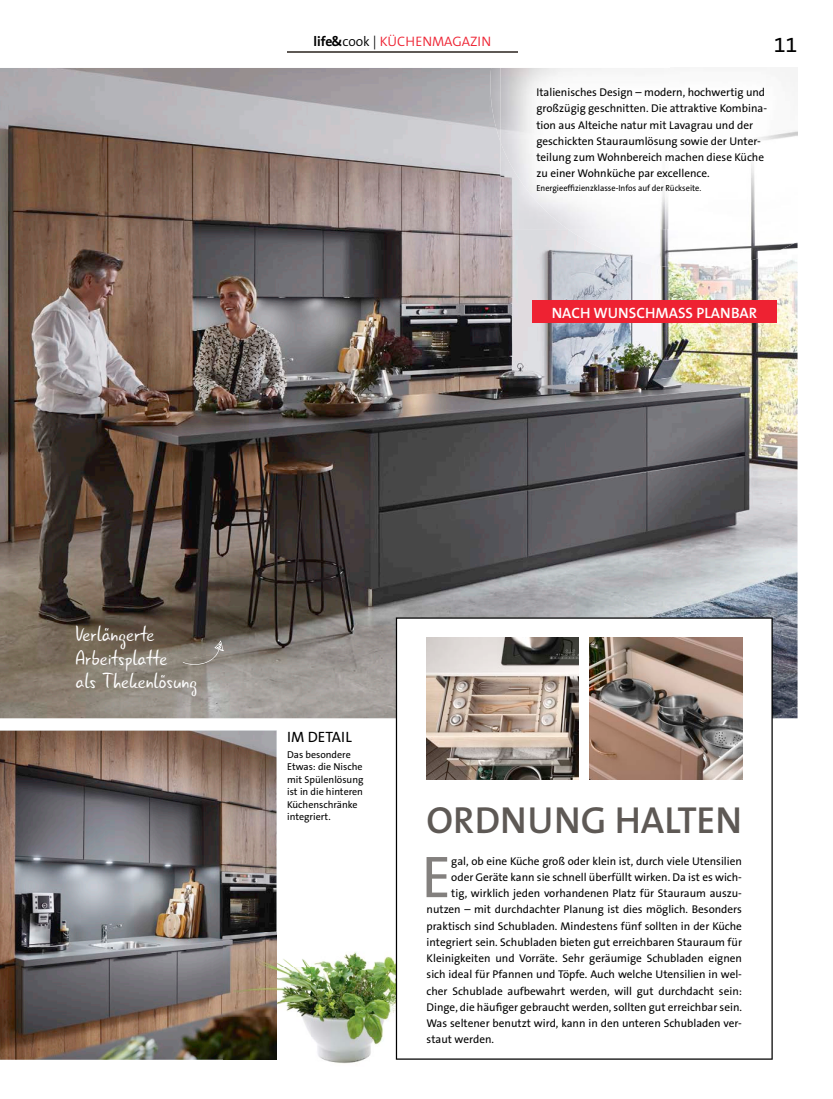
<style>
.page{position:relative;width:833px;height:1099px;background:#fff}
.page>*{position:absolute;margin:0;border:0;box-sizing:border-box;transform-origin:0 0}
.t1{font:59.38px "The Sans B5 Plain";color:#83807e}
.t2{font:600 37.88px "The Sans B6";color:#5e5955}
.t3{font:21.88px/23.4px "Gunny Rewritten";color:#fff}
.t4{font:21.75px "The Sans B5 Plain";color:#000}
.t5{font:600 15px "The Sans B6";color:#fff}
.t6{font:15px "The Sans B5 Plain";color:#000}
.t7{font:300 13.75px "The Sans B4";color:#ee2232}
.t8{font:11.25px/16.2px "The Sans B5 Plain";color:#000}
.t9{font:10px/12.5px "The Sans B5 Plain";color:#000}
.t10{font:8.75px "The Sans B5 Plain";color:#000;scale:.95 1}
.s1{font-family:"The Sans B7";font-weight:700;color:#000}
.s2{color:#000}
</style>
<div class="page">
<img style="left:0;top:68px;width:797px;height:650px">
<img style="left:491px;top:52px;width:77px;height:189px">
<img style="left:490px;top:68px;width:10px;height:74px">
<img style="left:568px;top:229px;width:229px;height:39px">
<div style="left:532px;top:300px;width:244px;height:23px;background:#ee2232"></div>
<img style="left:0;top:730px;width:276px;height:329px">
<img style="left:276px;top:932px;width:120px;height:105px">
<img style="left:224px;top:1059px;width:43px;height:1px">
<img style="left:267px;top:1037px;width:176px;height:27px">
<img style="left:224px;top:932px;width:52px;height:127px">
<svg style="left:183px;top:640px;width:40px;height:25px"></svg>
<svg style="left:396px;top:617px;width:376px;height:442px"></svg>
<img style="left:426px;top:637px;width:153px;height:142px">
<img style="left:590px;top:637px;width:152px;height:142px">
<img style="left:500px;top:51px;width:298px;height:85px">
<img style="left:500px;top:68px;width:297px;height:161px">
<hr style="left:287px;top:51px;width:230px;height:1px;background:#5e5955">
<p class="t7" style="left:313px;top:34px;width:179px"><span class="s1">life &amp;</span> <span class="s2">cook |</span> KÜCHENMAGAZIN</p>
<h3 class="t4" style="left:773px;top:33px;width:25px">11</h3>
<p class="t8" style="left:536px;top:85px;width:232px">Italienisches Design – modern, hochwertig und großzügig geschnitten. Die attraktive Kombina&shy;tion aus Alteiche natur mit Lavagrau und der geschickten Stauraumlösung sowie der Unter&shy;teilung zum Wohnbereich machen diese Küche zu einer Wohnküche par excellence.</p>
<p class="t10" style="left:536px;top:184px;width:175px">Energieeffizienzklasse-Infos auf der Rückseite.</p>
<h3 class="t5" style="left:552px;top:305px;width:207px">NACH WUNSCHMASS PLANBAR</h3>
<h3 class="t3" style="left:76px;top:623px;width:123px">Verlängerte<br>Arbeitsplatte<br>als Thekenlösung</h3>
<h3 class="t6" style="left:287px;top:729px;width:66px">IM DETAIL</h3>
<p class="t9" style="left:287px;top:748px;width:78px">Das besondere<br>Etwas: die Nische mit Spülenlösung ist in die hinteren<br>Küchenschränke integriert.</p>
<h2 class="t2" style="left:426px;top:800px;width:317px">ORDNUNG HALTEN</h2>
<h1 class="t1" style="left:421px;top:846px;width:31px">E</h1>
<p class="t8" style="left:451px;top:853px;width:292px">gal, ob eine Küche groß oder klein ist, durch viele Utensilien</p>
<p class="t8" style="left:451px;top:869px;width:292px">oder Geräte kann sie schnell überfüllt wirken. Da ist es wich-</p>
<p class="t8" style="left:451px;top:885px;width:292px">tig, wirklich jeden vorhandenen Platz für Stauraum auszu-</p>
<p class="t8" style="left:426px;top:901px;width:317px">nutzen – mit durchdachter Planung ist dies möglich. Besonders</p>
<p class="t8" style="left:426px;top:918px;width:317px">praktisch sind Schubladen. Mindestens fünf sollten in der Küche</p>
<p class="t8" style="left:426px;top:934px;width:317px">integriert sein. Schubladen bieten gut erreichbaren Stauraum für</p>
<p class="t8" style="left:426px;top:950px;width:317px">Kleinigkeiten und Vorräte. Sehr geräumige Schubladen eignen</p>
<p class="t8" style="left:426px;top:966px;width:317px">sich ideal für Pfannen und Töpfe. Auch welche Utensilien in wel-</p>
<p class="t8" style="left:426px;top:983px;width:317px">cher Schublade aufbewahrt werden, will gut durchdacht sein:</p>
<p class="t8" style="left:426px;top:999px;width:317px">Dinge, die häufiger gebraucht werden, sollten gut erreichbar sein.</p>
<p class="t8" style="left:426px;top:1015px;width:317px">Was seltener benutzt wird, kann in den unteren Schubladen ver-</p>
<p class="t8" style="left:426px;top:1031px;width:69px">staut werden.</p>
</div>
